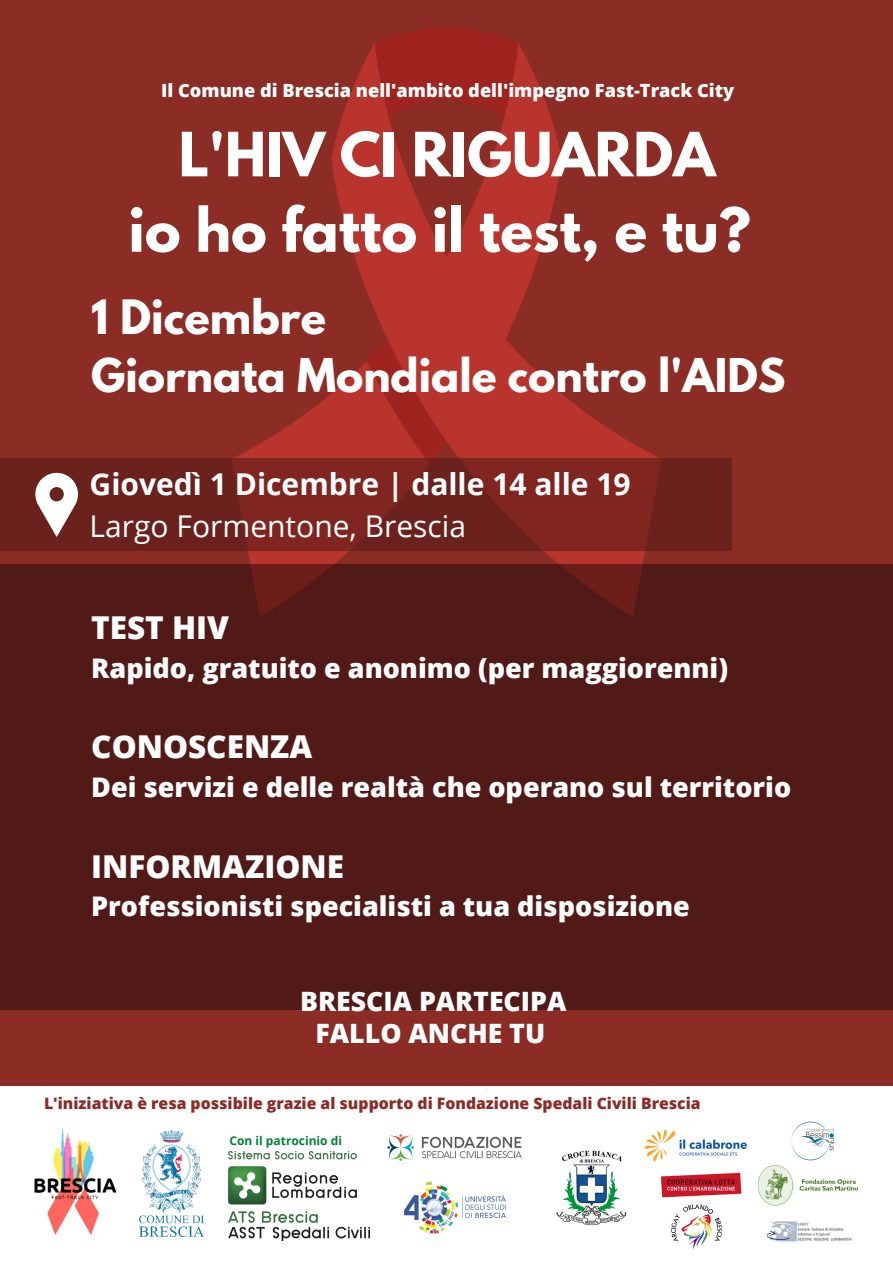
<style>
.page{position:relative;width:893px;height:1263px;background:#fff}
.page>*{position:absolute;margin:0;border:0;box-sizing:border-box;transform-origin:0 0}
.t1{font:700 265.12px "League Spartan";color:#fff}
.t2{font:700 54px/75.4px "League Spartan";color:#fff;text-align:center}
.t3{font:700 42px "League Spartan";color:#fff}
.t4{font:700 41.25px "League Spartan";color:#fff}
.t5{font:800 31.5px "Open Sans";color:#fff}
.t6{font:700 30px "Open Sans";color:#fff}
.t7{font:30px "Open Sans";color:#fff}
.t8{font:800 27px "Open Sans";color:#fff}
.t9{font:800 26.7px "Open Sans";color:#fff}
.t10{font:800 18.23px "Open Sans";color:#fff}
.t11{font:800 15.75px "Open Sans";color:#8b2c25}
.t12{font:700 12px "Open Sans";color:#008037}
</style>
<div class="page">
<div style="left:0;top:0;width:893px;height:1230px;background:#8b2c25"></div>
<img style="left:103px;top:28px;width:629px;height:536px">
<div style="left:0;top:564px;width:893px;height:446px;background:#521a16"></div>
<div style="left:0;top:1086px;width:893px;height:177px;background:#fff"></div>
<img style="left:766px;top:1221px;width:86px;height:21px">
<img style="left:791px;top:1121px;width:44px;height:34px">
<img style="left:757px;top:1155px;width:101px;height:52px">
<img style="left:644px;top:1129px;width:104px;height:33px">
<img style="left:556px;top:1150px;width:71px;height:76px">
<img style="left:139px;top:1131px;width:65px;height:105px">
<img style="left:34px;top:1127px;width:83px;height:108px">
<img style="left:660px;top:1172px;width:82px;height:26px">
<img style="left:403px;top:1182px;width:103px;height:51px">
<img style="left:228px;top:1152px;width:141px;height:89px">
<img style="left:387px;top:1134px;width:135px;height:27px">
<svg style="left:0;top:459px;width:732px;height:92px;fill:#6b221c"></svg>
<svg style="left:35px;top:473px;width:43px;height:64px;background:#c0a19e"></svg>
<img style="left:671px;top:1205px;width:51px;height:43px">
<p class="t10" style="left:161px;top:77px;width:574px">Il Comune di Brescia nell'ambito dell'impegno Fast-Track City</p>
<h1 class="t1" style="left:-28px;top:838px;width:1026px;rotate:-46deg">BOZZA</h1>
<p class="t9" style="left:300px;top:982px;width:268px">BRESCIA PARTECIPA</p>
<h2 class="t2" style="left:129px;top:124px;width:624px">L'HIV CI RIGUARDA<br>io ho fatto il test, e tu?</h2>
<h3 class="t3" style="left:91px;top:296px;width:236px">1 Dicembre</h3>
<h3 class="t4" style="left:91px;top:354px;width:696px">Giornata Mondiale contro l'AIDS</h3>
<p class="t6" style="left:90px;top:463px;width:542px">Giovedì 1 Dicembre | dalle 14 alle 19</p>
<p class="t7" style="left:90px;top:505px;width:378px">Largo Formentone, Brescia</p>
<p class="t5" style="left:91px;top:605px;width:139px">TEST HIV</p>
<p class="t8" style="left:91px;top:649px;width:638px">Rapido, gratuito e anonimo (per maggiorenni)</p>
<p class="t5" style="left:91px;top:725px;width:223px">CONOSCENZA</p>
<p class="t8" style="left:91px;top:768px;width:701px">Dei servizi e delle realtà che operano sul territorio</p>
<p class="t5" style="left:91px;top:844px;width:254px">INFORMAZIONE</p>
<p class="t8" style="left:91px;top:888px;width:600px">Professionisti specialisti a tua disposizione</p>
<p class="t9" style="left:315px;top:1014px;width:231px">FALLO ANCHE TU</p>
<p class="t11" style="left:44px;top:1092px;width:658px">L'iniziativa è resa possibile grazie al supporto di Fondazione Spedali Civili Brescia</p>
<p class="t12" style="left:229px;top:1132px;width:114px">Con il patrocinio di</p>
</div>
